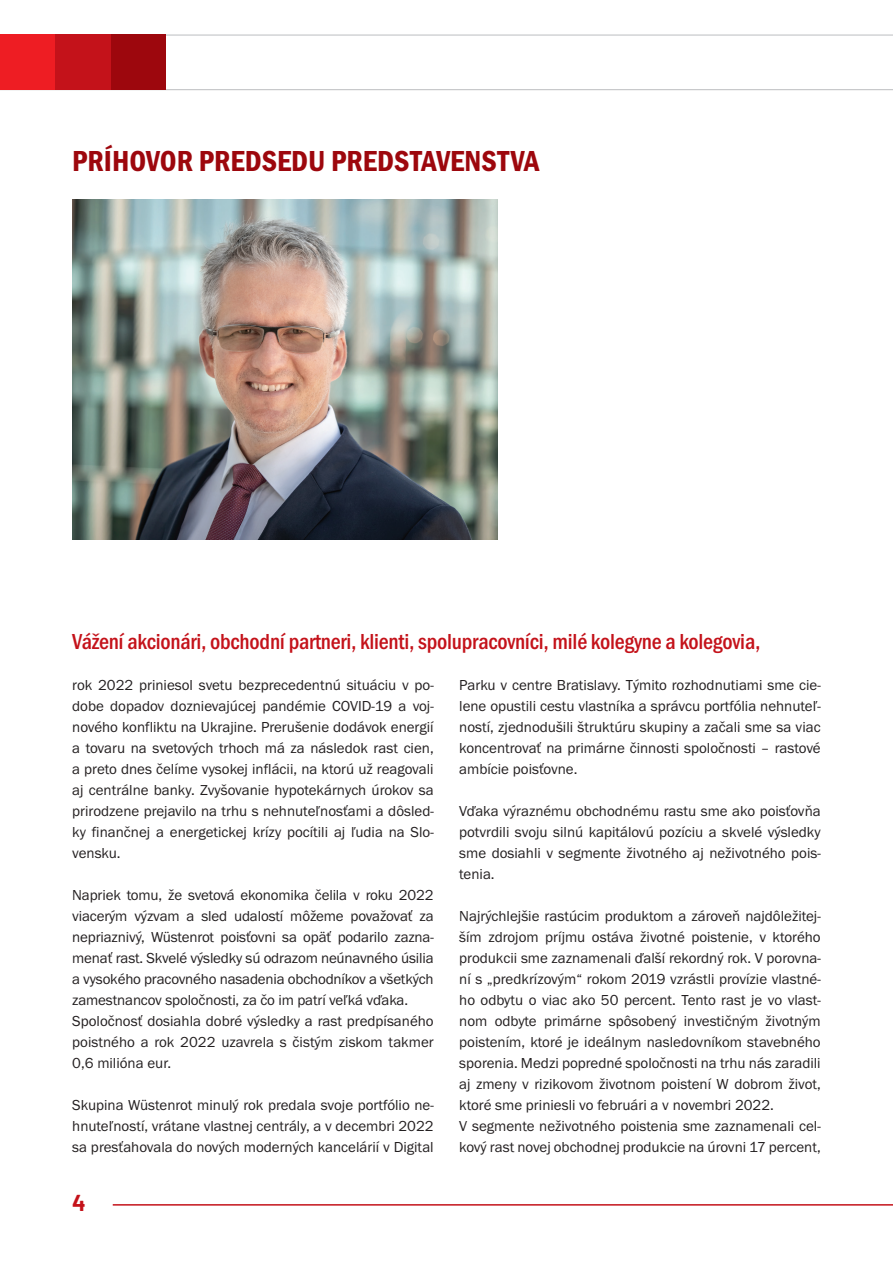
<style>
.page{position:relative;width:893px;height:1263px;background:#fff}
.page>*{position:absolute;margin:0;border:0;box-sizing:border-box;transform-origin:0 0}
.t1{font:600 condensed 30px "Franklin Gothic Itc TCE";color:#9d070d}
.t2{font:500 condensed 22.5px "Franklin Gothic Itc TCE";letter-spacing:-.01em;color:#c4121a}
.t3{font:700 22.5px "Barlow";color:#c4121a}
.t4{font:15px/21px "Franklin Gothic Itc TCE";color:#231f20;text-align:justify}
</style>
<div class="page">
<hr style="left:113px;top:1204px;width:780px;height:1px;background:#c4121a">
<hr style="left:0;top:89px;width:893px;height:1px;background:#bcbdc0">
<hr style="left:0;top:35px;width:893px;height:1px;background:#bcbdc0">
<div style="left:0;top:35px;width:55px;height:55px;background:#ee1d23"></div>
<div style="left:110px;top:35px;width:55px;height:55px;background:#9d070d"></div>
<div style="left:55px;top:35px;width:55px;height:55px;background:#c4121a"></div>
<img style="left:72px;top:199px;width:425px;height:341px">
<h1 class="t1" style="left:72px;top:144px;width:469px">PRÍHOVOR PREDSEDU PREDSTAVENSTVA</h1>
<h2 class="t2" style="left:72px;top:629px;width:689px">Vážení akcionári, obchodní partneri, klienti, spolupracovníci, milé kolegyne a kolegovia,</h2>
<p class="t4" style="left:72px;top:674px;width:363px">rok 2022 priniesol svetu bezprecedentnú situáciu v po&shy;dobe dopadov doznievajúcej pandémie COVID-19 a voj&shy;nového konfliktu na Ukrajine. Prerušenie dodávok energií a tovaru na svetových trhoch má za následok rast cien, a preto dnes čelíme vysokej inflácii, na ktorú už reagovali aj centrálne banky. Zvyšovanie hypotekárnych úrokov sa prirodzene prejavilo na trhu s nehnuteľnosťami a dôsled&shy;ky finančnej a energetickej krízy pocítili aj ľudia na Slo&shy;vensku.</p>
<p class="t4" style="left:72px;top:884px;width:363px;text-align:left">Napriek tomu, že svetová ekonomika čelila v roku 2022 viacerým výzvam a sled udalostí môžeme považovať za nepriaznivý, Wüstenrot poisťovni sa opäť podarilo zazna&shy;menať rast. Skvelé výsledky sú odrazom neúnavného úsilia a vysokého pracovného nasadenia obchodníkov a všetkých zamestnancov spoločnosti, za čo im patrí veľká vďaka.<br>Spoločnosť dosiahla dobré výsledky a rast predpísaného poistného a rok 2022 uzavrela s čistým ziskom takmer 0,6 milióna eur.</p>
<p class="t4" style="left:72px;top:1094px;width:363px">Skupina Wüstenrot minulý rok predala svoje portfólio ne&shy;hnuteľností, vrátane vlastnej centrály, a v decembri 2022 sa presťahovala do nových moderných kancelárií v Digital</p>
<h2 class="t3" style="left:72px;top:1189px;width:15px">4</h2>
<p class="t4" style="left:459px;top:674px;width:363px">Parku v centre Bratislavy. Týmito rozhodnutiami sme cie&shy;lene opustili cestu vlastníka a správcu portfólia nehnuteľ&shy;ností, zjednodušili štruktúru skupiny a začali sme sa viac koncentrovať na primárne činnosti spoločnosti – rastové ambície poisťovne.</p>
<p class="t4" style="left:459px;top:800px;width:363px">Vďaka výraznému obchodnému rastu sme ako poisťovňa potvrdili svoju silnú kapitálovú pozíciu a skvelé výsledky sme dosiahli v segmente životného aj neživotného pois&shy;tenia.</p>
<p class="t4" style="left:459px;top:905px;width:363px;text-align:left">Najrýchlejšie rastúcim produktom a zároveň najdôležitej&shy;ším zdrojom príjmu ostáva životné poistenie, v ktorého produkcii sme zaznamenali ďalší rekordný rok. V porovna&shy;ní s „predkrízovým“ rokom 2019 vzrástli provízie vlastné&shy;ho odbytu o viac ako 50 percent. Tento rast je vo vlast&shy;nom odbyte primárne spôsobený investičným životným poistením, ktoré je ideálnym nasledovníkom stavebného sporenia. Medzi popredné spoločnosti na trhu nás zaradili aj zmeny v rizikovom životnom poistení W dobrom život, ktoré sme priniesli vo februári a v novembri 2022.<br>V segmente neživotného poistenia sme zaznamenali cel&shy;kový rast novej obchodnej produkcie na úrovni 17 percent,</p>
</div>
